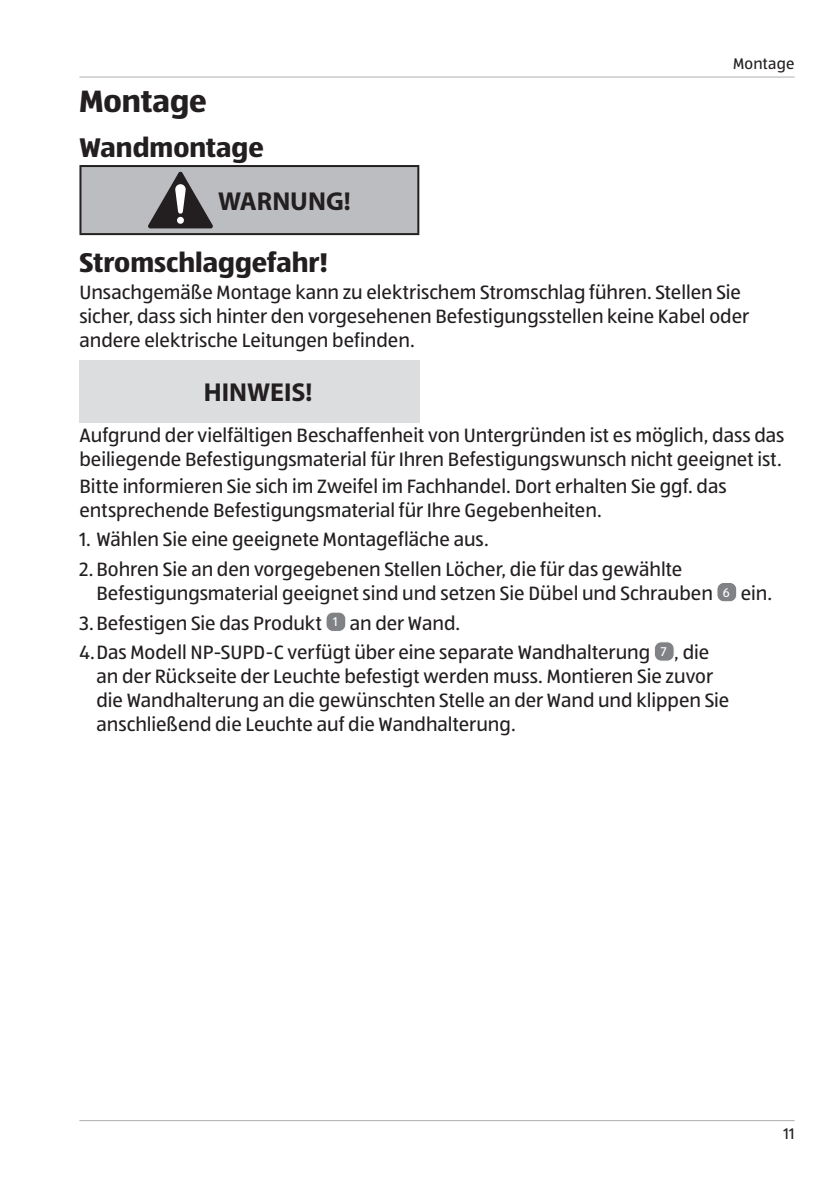
<style>
.page{position:relative;width:840px;height:1191px;background:#fff}
.page>*{position:absolute;margin:0;border:0;box-sizing:border-box;transform-origin:0 0}
.t1{font:700 32px "ALDISUEDOT";color:#231f20}
.t2{font:700 28px "ALDISUEDOT";color:#231f20}
.t3{font:700 26px "Myriad Pro";color:#231f20}
.t4{font:20px/24px "ALDISUEDOT";color:#231f20}
.t5{font:16px "ALDISUEDOT";letter-spacing:.02em;color:#231f20}
</style>
<div class="page">
<div style="left:80px;top:166px;width:338px;height:68px;background:#bcbdc0"></div>
<hr style="left:79px;top:165px;width:340px;height:2px;background:#231f20">
<hr style="left:79px;top:167px;width:2px;height:66px;background:#231f20">
<hr style="left:417px;top:167px;width:2px;height:66px;background:#231f20">
<hr style="left:79px;top:233px;width:340px;height:2px;background:#231f20">
<svg style="left:148px;top:171px;width:65px;height:57px"></svg>
<div style="left:79px;top:360px;width:341px;height:63px;background:#dcdddf"></div>
<div style="left:716px;top:582px;width:20px;height:20px;background:#808285;border-radius:7px"></div>
<div style="left:716px;top:582px;width:20px;height:20px;border:1px solid #fff;border-radius:7px"></div>
<div style="left:326px;top:612px;width:19px;height:19px;background:#808285;border-radius:7px"></div>
<div style="left:325px;top:612px;width:21px;height:20px;border:1px solid #fff;border-radius:7px"></div>
<div style="left:654px;top:642px;width:19px;height:19px;background:#808285;border-radius:7px"></div>
<div style="left:653px;top:641px;width:21px;height:20px;border:1px solid #fff;border-radius:7px"></div>
<hr style="left:79px;top:77px;width:715px;height:1px;background:#adaeb2">
<hr style="left:79px;top:1120px;width:715px;height:1px;background:#adaeb2">
<h1 class="t1" style="left:79px;top:80px;width:129px">Montage</h1>
<h2 class="t2" style="left:79px;top:129px;width:186px">Wandmontage</h2>
<h3 class="t3" style="left:218px;top:185px;width:134px">WARNUNG!</h3>
<p class="t5" style="left:732px;top:53px;width:63px">Montage</p>
<h2 class="t2" style="left:79px;top:244px;width:250px">Stromschlaggefahr!</h2>
<p class="t4" style="left:79px;top:279px;width:670px">Unsachgemäße Montage kann zu elektrischem Stromschlag führen. Stellen Sie sicher, dass sich hinter den vorgesehenen Befestigungsstellen keine Kabel oder andere elektrische Leitungen befinden.</p>
<h3 class="t3" style="left:204px;top:375px;width:110px">HINWEIS!</h3>
<p class="t4" style="left:79px;top:422px;width:706px">Aufgrund der vielfältigen Beschaffenheit von Untergründen ist es möglich, dass das beiliegende Befestigungsmaterial für Ihren Befestigungswunsch nicht geeignet ist.</p>
<p class="t4" style="left:79px;top:473px;width:648px">Bitte informieren Sie sich im Zweifel im Fachhandel. Dort erhalten Sie ggf. das entsprechende Befestigungsmaterial für Ihre Gegebenheiten.</p>
<p class="t4" style="left:79px;top:527px;width:410px">1. Wählen Sie eine geeignete Montagefläche aus.</p>
<p class="t4" style="left:96px;top:556px;width:676px;text-indent:-17px">2. Bohren Sie an den vorgegebenen Stellen Löcher, die für das gewählte<br>Befestigungsmaterial geeignet sind und setzen Sie Dübel und Schrauben <sup>6</sup> ein.</p>
<p class="t4" style="left:79px;top:607px;width:631px;line-height:29.6px">3.Befestigen Sie das Produkt <sup>1</sup> an der Wand.<br>4.Das Modell NP-SUPD-C verfügt über eine separate Wandhalterung <sup>7</sup> , die</p>
<p class="t4" style="left:96px;top:664px;width:634px">an der Rückseite der Leuchte befestigt werden muss. Montieren Sie zuvor die Wandhalterung an die gewünschten Stelle an der Wand und klippen Sie anschließend die Leuchte auf die Wandhalterung.</p>
<p class="t5" style="left:783px;top:1123px;width:13px">11</p>
</div>
